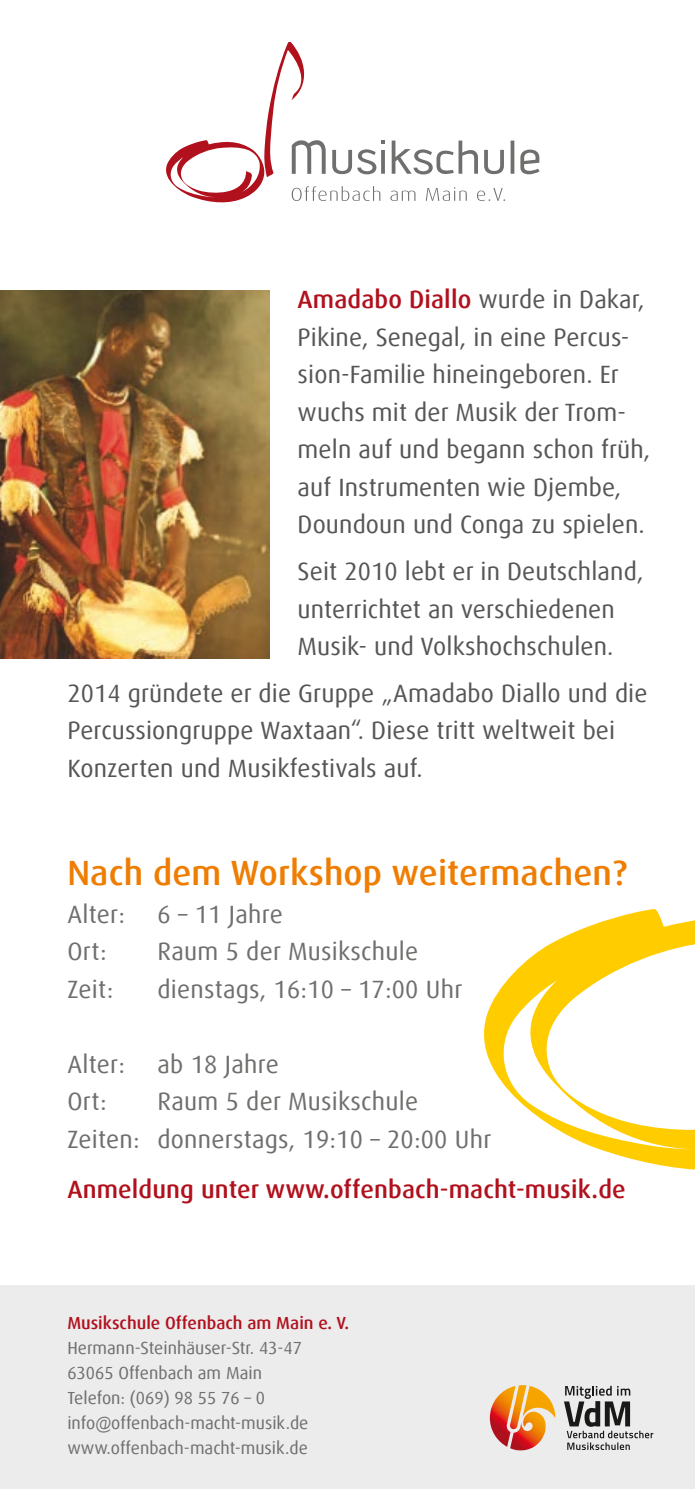
<style>
.page{position:relative;width:695px;height:1489px;background:#fff}
.page>*{position:absolute;margin:0;border:0;box-sizing:border-box;transform-origin:0 0}
.t1{font:500 35px "Dax Offc";letter-spacing:.005em;color:#ee7d02}
.t2{font:25px/37.5px "Dax Offc";letter-spacing:.005em;color:#565656}
.t3{font:25px/37.5px "Dax Offc";letter-spacing:.01em;color:#6f6f6e}
.t4{font:500 25px "Dax Offc";letter-spacing:.005em;color:#b0111d}
.t5{font:17.5px/25px "Dax Offc";color:#6f6f6e}
.t6{font:500 17.5px "Dax Offc";color:#b0111d}
.s1{font-weight:500;color:#b0111d}
</style>
<div class="page">
<div style="left:0;top:1285px;width:694px;height:203px;background:#ececed"></div>
<img style="left:489px;top:1385px;width:66px;height:65px">
<svg style="left:564px;top:1385px;width:89px;height:64px"></svg>
<svg style="left:484px;top:909px;width:210px;height:261px"></svg>
<img style="left:0;top:291px;width:269px;height:367px">
<svg style="left:166px;top:42px;width:373px;height:161px"></svg>
<p class="t2" style="left:297px;top:281px;width:354px"><span class="s1">Amadabo Diallo</span> wurde in Dakar,<br>Pikine, Senegal, in eine Percus&shy;sion-Familie hineingeboren. Er wuchs mit der Musik der Trom&shy;meln auf und begann schon früh, auf Instrumenten wie Djembe,<br>Doundoun und Conga zu spielen.</p>
<p class="t2" style="left:297px;top:553px;width:347px">Seit 2010 lebt er in Deutschland, unterrichtet an verschiedenen<br>Musik- und Volkshochschulen.</p>
<p class="t2" style="left:67px;top:674px;width:581px">2014 gründete er die Gruppe „Amadabo Diallo und die<br>Percussiongruppe Waxtaan“. Diese tritt weltweit bei<br>Konzerten und Musikfestivals auf.</p>
<h1 class="t1" style="left:67px;top:850px;width:561px">Nach dem Workshop weitermachen?</h1>
<p class="t3" style="left:67px;top:895px;width:59px">Alter:</p>
<p class="t3" style="left:157px;top:895px;width:127px">6 – 11 Jahre</p>
<p class="t3" style="left:67px;top:932px;width:41px">Ort:</p>
<p class="t3" style="left:157px;top:932px;width:262px">Raum 5 der Musikschule</p>
<p class="t3" style="left:67px;top:970px;width:48px">Zeit:</p>
<p class="t3" style="left:157px;top:970px;width:306px">dienstags, 16:10 – 17:00 Uhr</p>
<p class="t3" style="left:67px;top:1045px;width:59px">Alter:</p>
<p class="t3" style="left:157px;top:1045px;width:123px">ab 18 Jahre</p>
<p class="t3" style="left:67px;top:1082px;width:41px">Ort:</p>
<p class="t3" style="left:67px;top:1082px;width:425px;text-indent:90px">Raum 5 der Musikschule<br>Zeiten: donnerstags, 19:10 – 20:00 Uhr</p>
<p class="t4" style="left:67px;top:1172px;width:559px">Anmeldung unter www.offenbach-macht-musik.de</p>
<p class="t6" style="left:67px;top:1311px;width:283px">Musikschule Offenbach am Main e. V.</p>
<p class="t5" style="left:67px;top:1335px;width:242px">Hermann-Steinhäuser-Str. 43-47<br>63065 Offenbach am Main<br>Telefon: (069) 98 55 76 – 0 info@offenbach-macht-musik.de www.offenbach-macht-musik.de</p>
</div>
